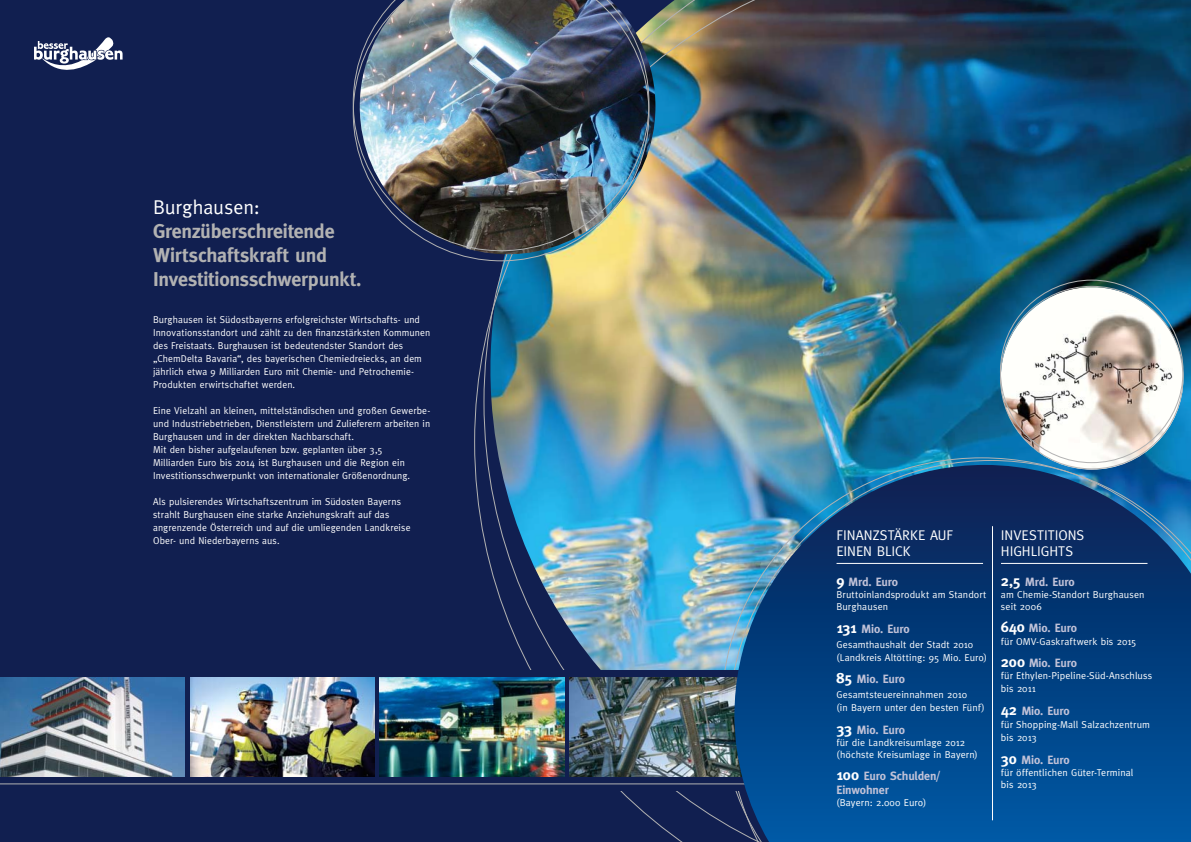
<style>
.page{position:relative;width:1191px;height:842px;background:#111f50}
.page>*{position:absolute;margin:0;border:0;box-sizing:border-box;transform-origin:0 0}
.t1{font:700 20px/24px "Meta";letter-spacing:-.01em;color:#b2b2b2}
.t2{font:20px "Meta";color:#fff}
.t3{font:14.1px/16.2px "Meta";color:#fff}
.t4{font:700 12px/14.4px "Meta";letter-spacing:-.01em;color:#c1c2d8}
.t5{font:10px/13px "Meta";letter-spacing:.01em;color:#fff}
.s1{font-size:15px;color:#fff}
</style>
<div class="page">
<svg style="left:34px;top:37px;width:89px;height:33px"></svg>
<img style="left:483px;top:0;width:708px;height:842px">
<img style="left:1000px;top:287px;width:183px;height:183px;border-radius:90px">
<div style="left:0;top:670px;width:798px;height:121px;background:#111f50"></div>
<img style="left:0;top:677px;width:184px;height:100px">
<img style="left:190px;top:677px;width:184px;height:100px">
<img style="left:380px;top:677px;width:184px;height:100px">
<img style="left:569px;top:677px;width:165px;height:100px">
<hr style="left:0;top:783px;width:746px;height:1px;background:#b2b2b2">
<svg style="left:734px;top:465px;width:457px;height:377px;background:#094785"></svg>
<hr style="left:992px;top:526px;width:1px;height:294px;background:#fff">
<hr style="left:836px;top:563px;width:147px;height:1px;background:#fff">
<hr style="left:1001px;top:563px;width:146px;height:1px;background:#fff">
<img style="left:649px;top:0;width:6px;height:254px">
<img style="left:353px;top:0;width:296px;height:261px">
<h1 class="t2" style="left:153px;top:195px;width:108px">Burghausen:</h1>
<h1 class="t1" style="left:153px;top:219px;width:210px">Grenzüberschreitende<br>Wirtschaftskraft und<br>Investitionsschwerpunkt.</h1>
<p class="t5" style="left:153px;top:313px;width:279px">Burghausen ist Südostbayerns erfolgreichster Wirtschafts- und Innovationsstandort und zählt zu den finanzstärksten Kommunen des Freistaats. Burghausen ist bedeutendster Standort des „ChemDelta Bavaria“, des bayerischen Chemiedreiecks, an dem jährlich etwa 9 Milliarden Euro mit Chemie- und Petrochemie-Produkten erwirtschaftet werden.</p>
<p class="t5" style="left:153px;top:404px;width:279px">Eine Vielzahl an kleinen, mittelständischen und großen Gewerbe&shy;und Industriebetrieben, Dienstleistern und Zulieferern arbeiten in Burghausen und in der direkten Nachbarschaft.<br>Mit den bisher aufgelaufenen bzw. geplanten über 3,5<br>Milliarden Euro bis 2014 ist Burghausen und die Region ein Investitionsschwerpunkt von internationaler Größenordnung.</p>
<p class="t5" style="left:153px;top:495px;width:259px">Als pulsierendes Wirtschaftszentrum im Südosten Bayerns strahlt Burghausen eine starke Anziehungskraft auf das angrenzende Österreich und auf die umliegenden Landkreise Ober- und N iederbayerns aus.</p>
<h2 class="t3" style="left:836px;top:526px;width:116px">Fi nanzstärke auf ei nen Blick</h2>
<p class="t4" style="left:836px;top:574px;width:63px"><span class="s1">9</span> Mrd. Euro</p>
<p class="t5" style="left:836px;top:588px;width:151px;line-height:12px">Bruttoinlandsprodukt am Standort<br>Burghausen</p>
<p class="t4" style="left:836px;top:621px;width:75px"><span class="s1">131</span> Mio. Euro</p>
<p class="t5" style="left:836px;top:637px;width:152px">Gesamthaushalt der Stadt 2010 (Landkreis Altötting: 95 Mio. Euro)</p>
<p class="t4" style="left:836px;top:672px;width:70px"><span class="s1">85</span> Mio. Euro</p>
<p class="t5" style="left:836px;top:688px;width:150px">Gesamtsteuereinnahmen 2010<br>(in Bayern unter den besten Fünf)</p>
<p class="t4" style="left:836px;top:722px;width:70px"><span class="s1">33</span> Mio. Euro</p>
<p class="t5" style="left:836px;top:736px;width:143px;line-height:12px">für die Landkreisumlage 2012 (höchste Kreisumlage in Bayern)</p>
<p class="t4" style="left:836px;top:768px;width:105px"><span class="s1">100</span> Euro Schulden/<br>Einwohner</p>
<p class="t5" style="left:836px;top:796px;width:91px">(Bayern: 2.000 Euro)</p>
<h2 class="t3" style="left:1001px;top:526px;width:83px">Investitions<br>Highligh</h2>
<h2 class="t3" style="left:1058px;top:543px;width:15px">ts</h2>
<p class="t4" style="left:1001px;top:574px;width:75px"><span class="s1">2,5</span> Mrd. Euro</p>
<p class="t5" style="left:1001px;top:588px;width:145px;line-height:12px">am Chemie-Standort Burghausen seit 2006</p>
<p class="t4" style="left:1001px;top:620px;width:77px"><span class="s1">640</span> Mio. Euro</p>
<p class="t5" style="left:1001px;top:635px;width:137px">für OMV-Gaskraftwerk bis 2015</p>
<p class="t4" style="left:1001px;top:656px;width:78px"><span class="s1">200</span> Mio. Euro</p>
<p class="t5" style="left:1001px;top:669px;width:153px">für Ethylen-Pipeline-Süd-Anschluss bis 2011</p>
<p class="t4" style="left:1001px;top:703px;width:70px"><span class="s1">42</span> Mio. Euro</p>
<p class="t5" style="left:1001px;top:718px;width:151px">für Shopping-Mall Salzachzentrum bis 2013</p>
<p class="t4" style="left:1001px;top:752px;width:70px"><span class="s1">30</span> Mio. Euro</p>
<p class="t5" style="left:1001px;top:766px;width:134px;line-height:12px">für öffentlichen Güter-Terminal bis 2013</p>
</div>
